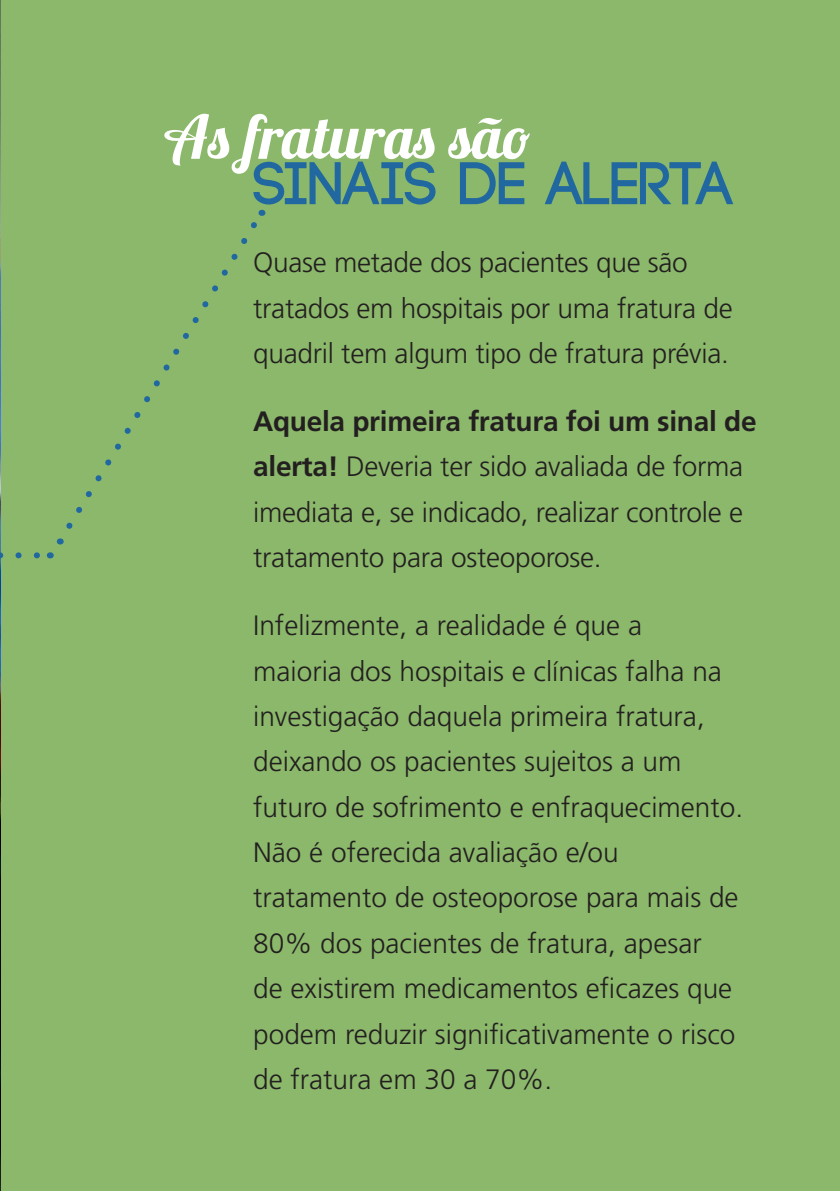
<style>
.page{position:relative;width:840px;height:1191px;background:#fff}
.page>*{position:absolute;margin:0;border:0;box-sizing:border-box;transform-origin:0 0}
.t1{font:700 60px "Code";color:#2168a0}
.t2{font:60px "Lobster 1.3";color:#fff}
.body{font:300 28px/45.4px "Frutiger LT Std";color:#231f20}
.s1{font-weight:700}
</style>
<div class="page">
<div style="left:0;top:0;width:839px;height:1191px;background:#8bb86a"></div>
<img style="left:0;top:0;width:1px;height:1191px">
<svg style="left:0;top:552px;width:40px;height:6px"></svg>
<svg style="left:66px;top:212px;width:199px;height:317px"></svg>
<p class="t2" style="left:163px;top:99px;width:367px">As fraturas são</p>
<p class="t1" style="left:253px;top:153px;width:481px">SINAIS DE ALERTA</p>
<p class="body" style="left:253px;top:240px;width:481px">Quase metade dos pacientes que são tratados em hospitais por uma fratura de quadril tem algum tipo de fratura prévia.</p>
<p class="body" style="left:253px;top:399px;width:504px"><span class="s1">Aquela primeira fratura foi um sinal de alerta!</span> Deveria ter sido avaliada de forma imediata e, se indicado, realizar controle e tratamento para osteoporose.</p>
<p class="body" style="left:253px;top:603px;width:491px">Infelizmente, a realidade é que a<br>maioria dos hospitais e clínicas falha na investigação daquela primeira fratura, deixando os pacientes sujeitos a um futuro de sofrimento e enfraquecimento.<br>Não é oferecida avaliação e/ou tratamento de osteoporose para mais de 80% dos pacientes de fratura, apesar<br>de existirem medicamentos eficazes que podem reduzir significativamente o risco de fratura em 30 a 70%.</p>
</div>
